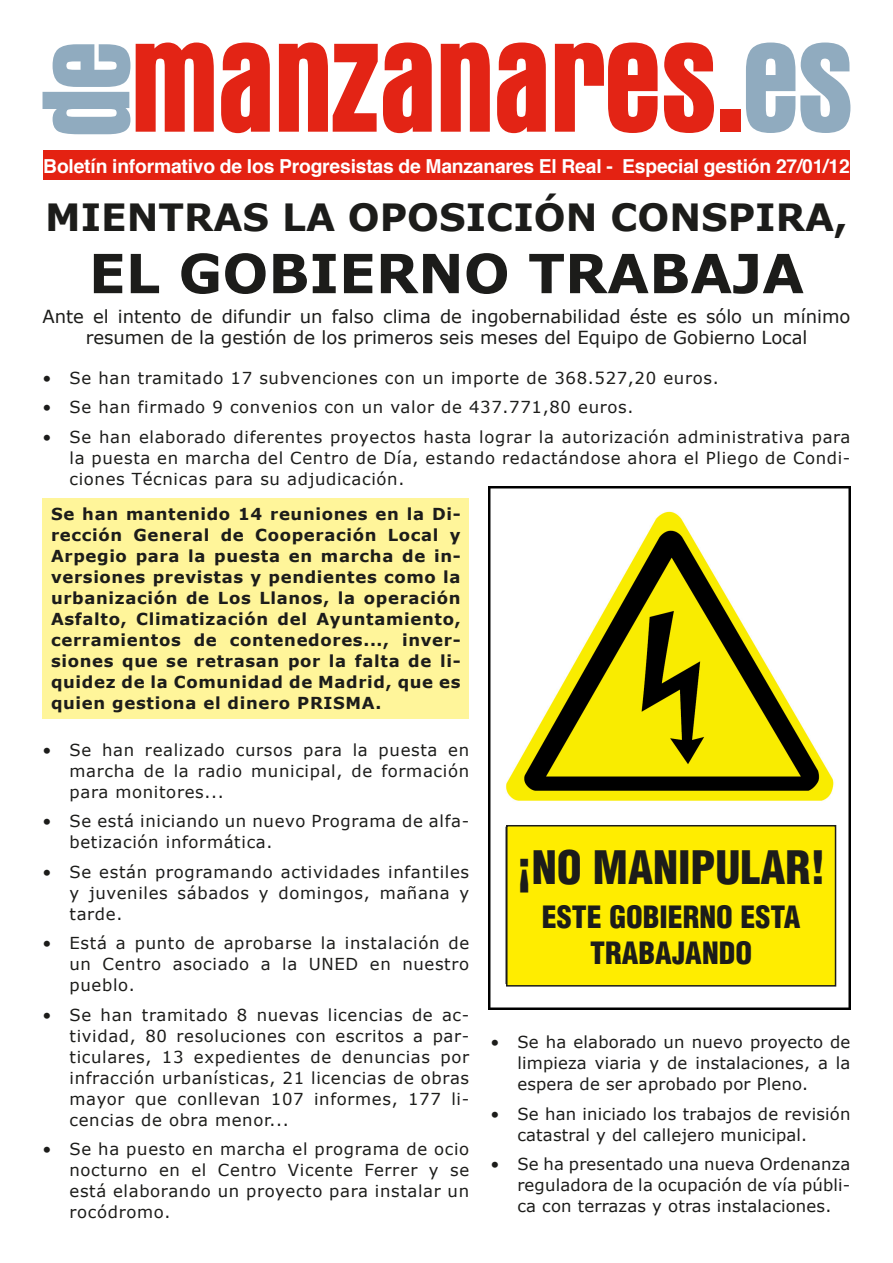
<style>
.page{position:relative;width:893px;height:1263px;background:#fff}
.page>*{position:absolute;margin:0;border:0;box-sizing:border-box;transform-origin:0 0}
.t1{font:700 54px "Verdana";color:#1c1c1a}
.t2{font:900 condensed 45px "Helvetica";color:#1c1c1a}
.t3{font:700 37.5px "Verdana";color:#1c1c1a}
.t4{font:900 condensed 30px/36px "Helvetica";color:#1c1c1a;text-align:center}
.t5{font:700 19.35px "Helvetica";letter-spacing:-.01em;color:#fff}
.t6{font:18px/21px "Verdana";color:#1c1c1a;text-align:center}
.t7{font:16.5px/21px "Verdana";letter-spacing:.04em;color:#1c1c1a;text-align:justify}
.t8{font:700 16.5px/21px "Verdana";letter-spacing:.04em;color:#1c1c1a;text-align:justify}
.t9{font:16.5px/21px "Verdana";letter-spacing:.01em;color:#1c1c1a}
</style>
<div class="page">
<svg style="left:136px;top:43px;width:78px;height:89px"></svg>
<svg style="left:221px;top:43px;width:49px;height:90px"></svg>
<svg style="left:279px;top:43px;width:153px;height:90px"></svg>
<svg style="left:441px;top:43px;width:49px;height:89px;background:#e74a3e"></svg>
<svg style="left:497px;top:43px;width:49px;height:90px"></svg>
<svg style="left:555px;top:43px;width:103px;height:90px"></svg>
<svg style="left:664px;top:43px;width:50px;height:90px"></svg>
<div style="left:720px;top:109px;width:20px;height:23px;background:#e32415"></div>
<svg style="left:746px;top:43px;width:104px;height:90px"></svg>
<svg style="left:43px;top:44px;width:87px;height:90px"></svg>
<div style="left:43px;top:150px;width:807px;height:30px;background:#e42212"></div>
<div style="left:43px;top:498px;width:426px;height:220px;background:#fff59a"></div>
<img style="left:489px;top:487px;width:361px;height:522px">
<div style="left:507px;top:826px;width:328px;height:160px;background:#ffed00"></div>
<div style="left:506px;top:825px;width:330px;height:161px;border:2px solid #1c1c1a"></div>
<p class="t5" style="left:43px;top:151px;width:808px">Boletín informativo de los Progresistas de Manzanares El Real - Especial gestión 27/01/12</p>
<p class="t3" style="left:45px;top:193px;width:804px">MIENTRAS LA OPOSICIÓN CONSPIRA,</p>
<p class="t1" style="left:89px;top:239px;width:717px">EL GOBIERNO TRABAJA</p>
<p class="t6" style="left:43px;top:305px;width:809px">Ante el intento de difundir un falso clima de ingobernabilidad éste es sólo un mínimo resumen de la gestión de los primeros seis meses del Equipo de Gobierno Local</p>
<p class="t7" style="left:43px;top:367px;width:678px">• Se han tramitado 17 subvenciones con un importe de 368.527,20 euros.</p>
<p class="t7" style="left:43px;top:396px;width:592px">• Se han firmado 9 convenios con un valor de 437.771,80 euros.</p>
<p class="t7" style="left:70px;top:426px;width:782px;text-indent:-27px">• Se han elaborado diferentes proyectos hasta lograr la autorización administrativa para la puesta en marcha del Centro de Día, estando redactándose ahora el Pliego de Condi&shy;ciones Técnicas para su adjudicación.</p>
<p class="t8" style="left:51px;top:503px;width:411px">Se han mantenido 14 reuniones en la Di&shy;rección General de Cooperación Local y Arpegio para la puesta en marcha de in&shy;versiones previstas y pendientes como la urbanización de Los Llanos, la operación Asfalto, Climatización del Ayuntamiento, cerramientos de contenedores..., inver&shy;siones que se retrasan por la falta de li&shy;quidez de la Comunidad de Madrid, que es quien gestiona el dinero PRISMA.</p>
<p class="t7" style="left:70px;top:739px;width:401px;text-indent:-27px">• Se han realizado cursos para la puesta en marcha de la radio municipal, de formación para monitores...</p>
<p class="t7" style="left:70px;top:810px;width:401px;text-indent:-27px">• Se está iniciando un nuevo Programa de alfa&shy;betización informática.</p>
<p class="t7" style="left:70px;top:861px;width:401px;text-indent:-27px">• Se están programando actividades infantiles y juveniles sábados y domingos, mañana y tarde.</p>
<p class="t7" style="left:70px;top:932px;width:401px;text-indent:-27px">• Está a punto de aprobarse la instalación de un Centro asociado a la UNED en nuestro pueblo.</p>
<p class="t7" style="left:70px;top:1004px;width:401px;text-indent:-27px">• Se han tramitado 8 nuevas licencias de ac&shy;tividad, 80 resoluciones con escritos a par&shy;ticulares, 13 expedientes de denuncias por infracción urbanísticas, 21 licencias de obras mayor que conllevan 107 informes, 177 li&shy;cencias de obra menor...</p>
<p class="t7" style="left:70px;top:1138px;width:401px;text-indent:-27px">• Se ha puesto en marcha el programa de ocio nocturno en el Centro Vicente Ferrer y se está elaborando un proyecto para instalar un rocódromo.</p>
<p class="t2" style="left:517px;top:838px;width:310px">¡NO MANIPULAR!</p>
<p class="t4" style="left:542px;top:899px;width:260px">ESTE GOBIERNO ESTA<br>TRABAJANDO</p>
<p class="t7" style="left:517px;top:1031px;width:335px;text-indent:-27px">• Se ha elaborado un nuevo proyecto de limpieza viaria y de instalaciones, a la espera de ser aprobado por Pleno.</p>
<p class="t9" style="left:517px;top:1102px;width:335px;text-indent:-27px">• Se han iniciado los trabajos de revisión catastral y del callejero municipal.</p>
<p class="t7" style="left:517px;top:1153px;width:335px;text-indent:-27px">• Se ha presentado una nueva Ordenanza reguladora de la ocupación de vía públi&shy;ca con terrazas y otras instalaciones.</p>
</div>
